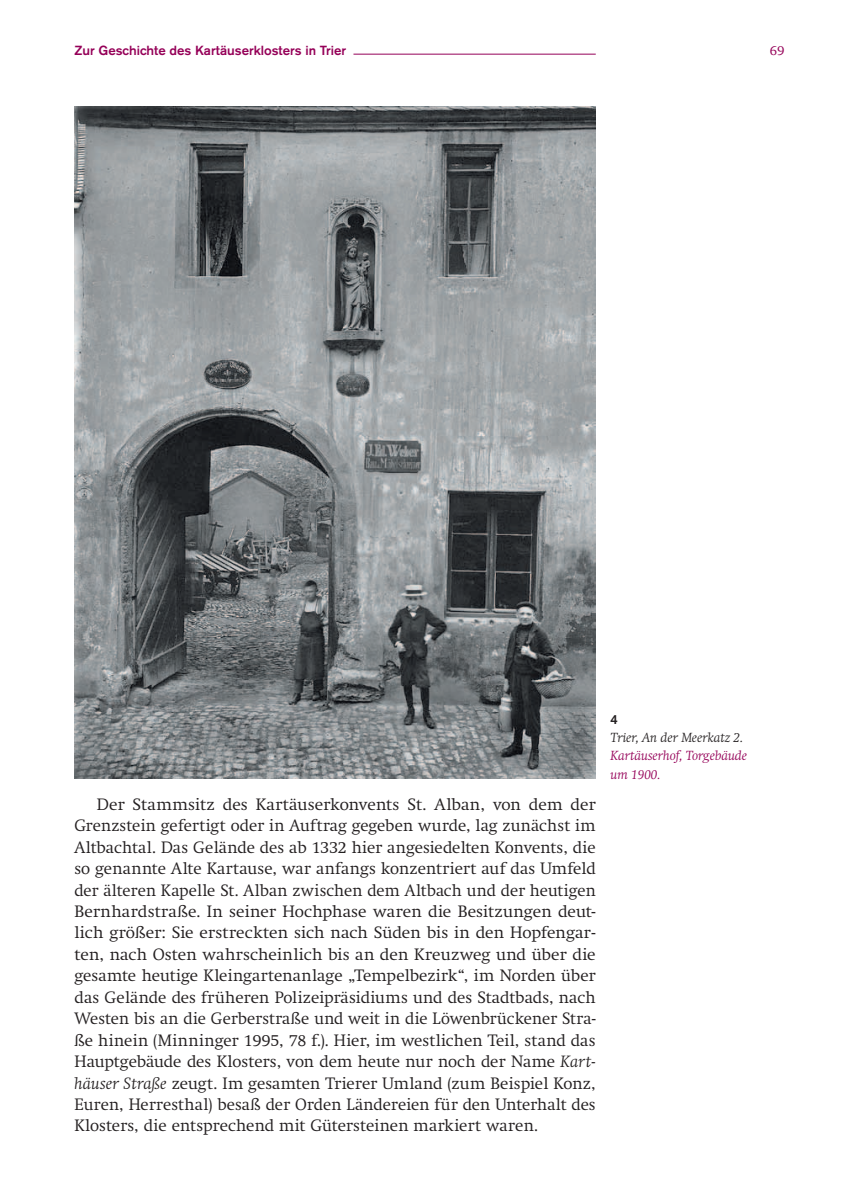
<style>
.page{position:relative;width:844px;height:1191px;background:#fff}
.page>*{position:absolute;margin:0;border:0;box-sizing:border-box;transform-origin:0 0}
._6B_Fließtext{font:300 16.28px/21.3px "Swift";letter-spacing:.01em;color:#231f20;text-align:justify}
.t1{font:500 13.12px "Akzidenz Grotesk Std";color:#950058}
._14_BU_-_Beschreibun{font:italic 300 13.12px "Swift";color:#950058}
._13_BU_-_Ort{font:italic 300 13.12px "Swift";color:#231f20}
.t2{font:300 13.12px "Swift";color:#950058}
._12_BU_-_Nummer{font:500 13.12px "Akzidenz Grotesk Std";color:#231f20}
.s1{font-style:italic}
</style>
<div class="page">
<hr style="left:353px;top:54px;width:242px;height:1px;background:#950058">
<img style="left:74px;top:107px;width:521px;height:671px">
<p class="t1" style="left:74px;top:42px;width:273px">Zur Geschichte des Kartäuserklosters in Trier</p>
<p class="t2" style="left:769px;top:42px;width:16px">69</p>
<p class="_6B_Fließtext" style="left:74px;top:793px;width:522px;text-indent:22px">Der Stammsitz des Kartäuserkonvents St. Alban, von dem der Grenzstein gefertigt oder in Auftrag gegeben wurde, lag zunächst im Altbachtal. Das Gelände des ab 1332 hier angesiedelten Konvents, die so genannte Alte Kartause, war anfangs konzentriert auf das Umfeld der älteren Kapelle St. Alban zwischen dem Altbach und der heutigen Bernhardstraße. In seiner Hochphase waren die Besitzungen deut&shy;lich größer: Sie erstreckten sich nach Süden bis in den Hopfengar&shy;ten, nach Osten wahrscheinlich bis an den Kreuzweg und über die gesamte heutige Kleingartenanlage „Tempelbezirk“, im Norden über das Gelände des früheren Polizeipräsidiums und des Stadtbads, nach Westen bis an die Gerberstraße und weit in die Löwenbrückener Stra&shy;ße hinein (Minninger 1995, 78 f.). Hier, im westlichen Teil, stand das Hauptgebäude des Klosters, von dem heute nur noch der Name <span class="s1">Kart&shy;häuser Straße</span> zeugt. Im gesamten Trierer Umland (zum Beispiel Konz, Euren, Herresthal) besaß der Orden Ländereien für den Unterhalt des Klosters, die entsprechend mit Gütersteinen markiert waren.</p>
<p class="_12_BU_-_Nummer" style="left:610px;top:711px;width:9px">4</p>
<p class="_13_BU_-_Ort" style="left:610px;top:730px;width:134px">Trier, An der Meerkatz 2.</p>
<p class="_14_BU_-_Beschreibun" style="left:610px;top:748px;width:138px">Kartäuserhof, Torgebäude</p>
<p class="_14_BU_-_Beschreibun" style="left:610px;top:766px;width:52px">um 1900.</p>
</div>
